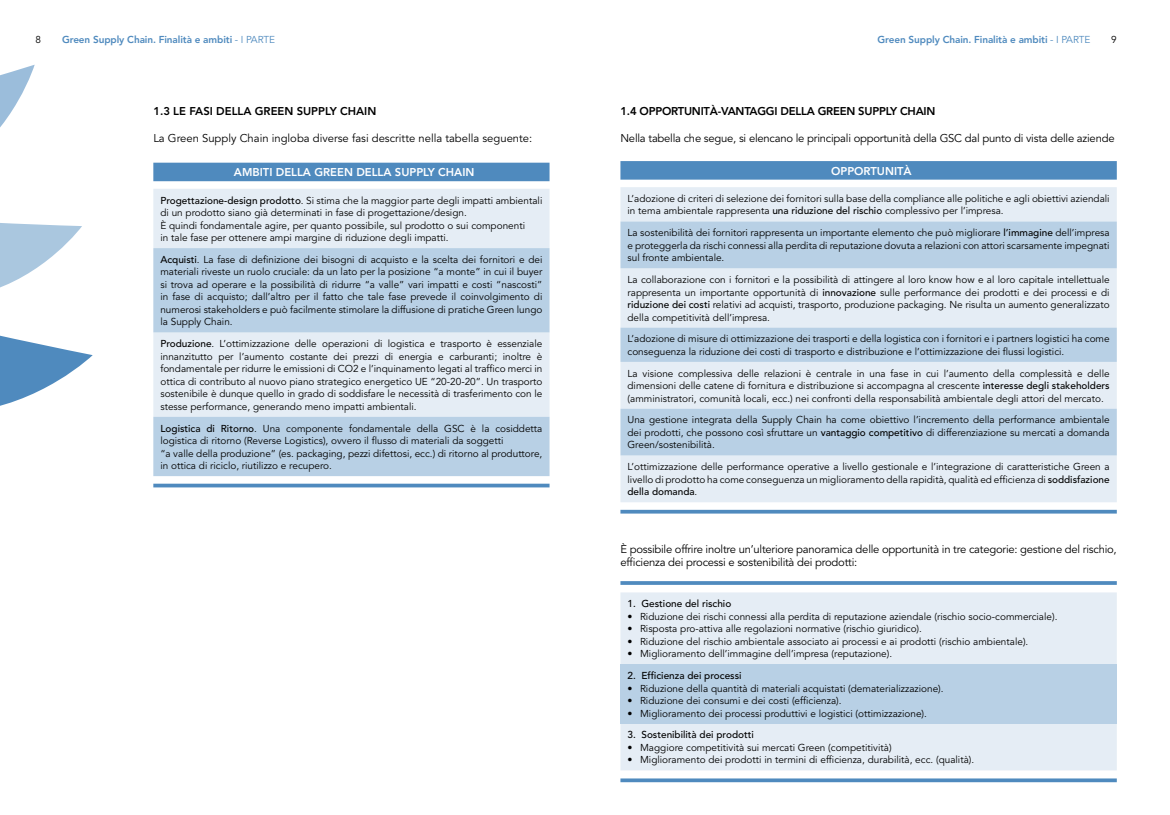
<style>
.page{position:relative;width:1170px;height:815px;background:#fff}
.page>*{position:absolute;margin:0;border:0;box-sizing:border-box;transform-origin:0 0}
.t1{font:11.25px/13.8px "Avenir";letter-spacing:-.02em;color:#000}
.t2{font:11.25px "Avenir";color:#000}
.t3{font:800 11.25px "Avenir";letter-spacing:-.02em;color:#000}
.t4{font:800 11.25px "Avenir";color:#fff}
.t5{font:800 11.25px "Avenir";color:#000}
.t6{font:10px/12.5px "Avenir";color:#000;text-align:justify}
.t7{font:800 10px "Avenir";letter-spacing:-.01em;color:#4f8abe}
.t8{font:500 10px "Avenir";color:#000}
.s1{font-weight:400}
.s2{font-weight:500}
</style>
<div class="page">
<svg style="left:0;top:65px;width:93px;height:341px"></svg>
<svg style="left:153px;top:163px;width:396px;height:324px;fill:#4f8abe"></svg>
<div style="left:153px;top:189px;width:396px;height:59px;background:#e5edf5"></div>
<svg style="left:153px;top:248px;width:396px;height:228px;background:#c9dbeb"></svg>
<svg style="left:620px;top:161px;width:496px;height:353px;fill:#4f8abe"></svg>
<div style="left:620px;top:187px;width:496px;height:315px;background:#e5edf5"></div>
<svg style="left:620px;top:221px;width:496px;height:234px;background:#ccddec"></svg>
<svg style="left:620px;top:581px;width:496px;height:201px"></svg>
<div style="left:620px;top:592px;width:496px;height:178px;background:#e5edf5"></div>
<div style="left:620px;top:664px;width:496px;height:60px;background:#b8d0e5"></div>
<p class="t7" style="left:62px;top:34px;width:214px">GREEN SUPPLY CHAIN. FINALITÀ E AMBITI <span class="s1">- I PARTE</span></p>
<p class="t7" style="left:877px;top:34px;width:214px">GREEN SUPPLY CHAIN. FINALITÀ E AMBITI <span class="s1">- I PARTE</span></p>
<p class="t6" style="left:35px;top:34px;width:7px">8</p>
<p class="t6" style="left:1111px;top:34px;width:7px">9</p>
<p class="t5" style="left:153px;top:104px;width:224px">1.3 LE FASI DELLA GREEN SUPPLY CHAIN</p>
<p class="t2" style="left:153px;top:132px;width:380px">La Green Supply Chain ingloba diverse fasi descritte nella tabella seguente:</p>
<p class="t4" style="left:234px;top:166px;width:242px">AMBITI DELLA GREEN DELLA SUPPLY CHAIN</p>
<p class="t6" style="left:160px;top:194px;width:383px;text-align:left"><span class="s2">Progettazione-design prodotto</span>. Si stima che la maggior parte degli impatti ambientali di un prodotto siano già determinati in fase di progettazione/design.<br>È quindi fondamentale agire, per quanto possibile, sul prodotto o sui componenti<br>in tale fase per ottenere ampi margine di riduzione degli impatti.</p>
<p class="t6" style="left:160px;top:253px;width:383px"><span class="s2">Acquisti</span>. La fase di definizione dei bisogni di acquisto e la scelta dei fornitori e dei materiali riveste un ruolo cruciale: da un lato per la posizione “a monte” in cui il buyer si trova ad operare e la possibilità di ridurre “a valle” vari impatti e costi “nascosti” in fase di acquisto; dall’altro per il fatto che tale fase prevede il coinvolgimento di numerosi stakeholders e può facilmente stimolare la diffusione di pratiche Green lungo la Supply Chain.</p>
<p class="t6" style="left:160px;top:338px;width:383px"><span class="s2">Produzione</span>. L’ottimizzazione delle operazioni di logistica e trasporto è essenziale innanzitutto per l’aumento costante dei prezzi di energia e carburanti; inoltre è fondamentale per ridurre le emissioni di CO2 e l’inquinamento legati al traffico merci in ottica di contributo al nuovo piano strategico energetico UE “20-20-20”. Un trasporto sostenibile è dunque quello in grado di soddisfare le necessità di trasferimento con le stesse performance, generando meno impatti ambientali.</p>
<p class="t6" style="left:160px;top:422px;width:383px;text-align:left"><span class="s2">Logistica di Ritorno</span>. Una componente fondamentale della GSC è la cosiddetta logistica di ritorno (Reverse Logistics), ovvero il flusso di materiali da soggetti<br>“a valle della produzione” (es. packaging, pezzi difettosi, ecc.) di ritorno al produttore, in ottica di riciclo, riutilizzo e recupero.</p>
<p class="t3" style="left:620px;top:104px;width:28px">1.4 OPP</p>
<p class="t3" style="left:662px;top:104px;width:103px">ORTUNITÀ-VANTAGGI</p>
<p class="t3" style="left:780px;top:104px;width:156px">DELLA GREEN SUPPLY CHAIN</p>
<p class="t1" style="left:620px;top:132px;width:495px">Nella tabella che segue, si elencano le principali opportunità della GSC dal punto di vista delle aziende</p>
<p class="t4" style="left:831px;top:164px;width:9px">OPP</p>
<p class="t4" style="left:854px;top:164px;width:59px">ORTUNITÀ</p>
<p class="t6" style="left:627px;top:192px;width:483px">L’adozione di criteri di selezione dei fornitori sulla base della compliance alle politiche e agli obiettivi aziendali in tema ambientale rappresenta <span class="s2">una riduzione del rischio</span> complessivo per l’impresa.</p>
<p class="t6" style="left:627px;top:227px;width:483px">La sostenibilità dei fornitori rappresenta un importante elemento che può migliorare <span class="s2">l’immagine</span> dell’impresa e proteggerla da rischi connessi alla perdita di reputazione dovuta a relazioni con attori scarsamente impegnati sul fronte ambientale.</p>
<p class="t6" style="left:627px;top:274px;width:483px">La collaborazione con i fornitori e la possibilità di attingere al loro know how e al loro capitale intellettuale rappresenta un importante opportunità di <span class="s2">innovazione</span> sulle performance dei prodotti e dei processi e di <span class="s2">riduzione dei costi</span> relativi ad acquisti, trasporto, produzione packaging. Ne risulta un aumento generalizzato della competitività dell’impresa.</p>
<p class="t6" style="left:627px;top:333px;width:483px">L’adozione di misure di ottimizzazione dei trasporti e della logistica con i fornitori e i partners logistici ha come conseguenza la riduzione dei costi di trasporto e distribuzione e l’ottimizzazione dei flussi logistici.</p>
<p class="t6" style="left:627px;top:367px;width:483px">La visione complessiva delle relazioni è centrale in una fase in cui l’aumento della complessità e delle dimensioni delle catene di fornitura e distribuzione si accompagna al crescente <span class="s2">interesse degli stakeholders </span>(amministratori, comunità locali, ecc.) nei confronti della responsabilità ambientale degli attori del mercato.</p>
<p class="t6" style="left:627px;top:414px;width:483px">Una gestione integrata della Supply Chain ha come obiettivo l’incremento della performance ambientale dei prodotti, che possono così sfruttare un <span class="s2">vantaggio competitivo</span> di differenziazione su mercati a domanda Green/sostenibilità.</p>
<p class="t6" style="left:627px;top:461px;width:483px">L’ottimizzazione delle performance operative a livello gestionale e l’integrazione di caratteristiche Green a livello di prodotto ha come conseguenza un miglioramento della rapidità, qualità ed efficienza di <span class="s2">soddisfazione della domanda</span>.</p>
<p class="t1" style="left:620px;top:542px;width:498px">È possibile offrire inoltre un’ulteriore panoramica delle opportunità in tre categorie: gestione del rischio, efficienza dei processi e sostenibilità dei prodotti:</p>
<p class="t8" style="left:627px;top:598px;width:105px">1. Gestione del rischio</p>
<p class="t6" style="left:627px;top:610px;width:431px">• Riduzione dei rischi connessi alla perdita di reputazione aziendale (rischio socio-commerciale).</p>
<p class="t6" style="left:627px;top:623px;width:296px">• Risposta pro-attiva alle regolazioni normative (rischio giuridico).</p>
<p class="t6" style="left:627px;top:635px;width:402px">• Riduzione del rischio ambientale associato ai processi e ai prodotti (rischio ambientale).</p>
<p class="t6" style="left:627px;top:648px;width:266px">• Miglioramento dell’immagine dell’impresa (reputazione).</p>
<p class="t8" style="left:627px;top:670px;width:115px">2. Efficienza dei processi</p>
<p class="t6" style="left:627px;top:682px;width:317px">• Riduzione della quantità di materiali acquistati (dematerializzazione).</p>
<p class="t6" style="left:627px;top:695px;width:216px">• Riduzione dei consumi e dei costi (efficienza).</p>
<p class="t6" style="left:627px;top:707px;width:301px">• Miglioramento dei processi produttivi e logistici (ottimizzazione).</p>
<p class="t8" style="left:627px;top:729px;width:128px">3. Sostenibilità dei prodotti</p>
<p class="t6" style="left:627px;top:741px;width:265px">• Maggiore competitività sui mercati Green (competitività)</p>
<p class="t6" style="left:627px;top:754px;width:348px">• Miglioramento dei prodotti in termini di efficienza, durabilità, ecc. (qualità).</p>
</div>
